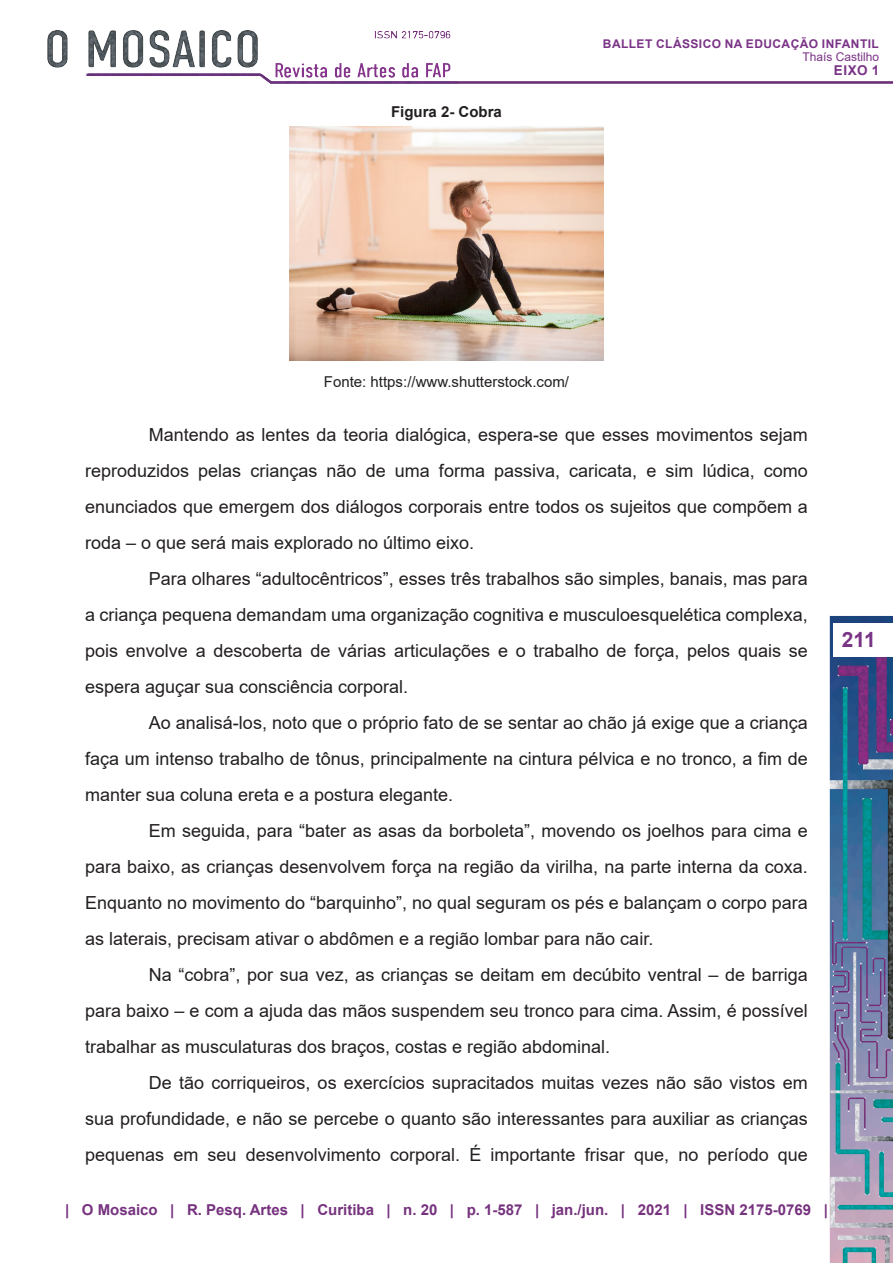
<style>
.page{position:relative;width:893px;height:1263px;background:#fff}
.page>*{position:absolute;margin:0;border:0;box-sizing:border-box;transform-origin:0 0}
.t1{font:700 21px "Arial";color:#7a3485}
.Corpo{font:18px/36px "Arial";color:#231f20;text-align:justify}
.t2{font:700 15px "Arial";color:#76327e}
.figura_-_Fonte{font:15px "Arial";color:#231f20}
.figura{font:700 15px "Arial";color:#231f20}
.t3{font:700 13.5px "Arial";color:#7a3386}
.t4{font:700 12px "Arial";letter-spacing:.035em;color:#7a3386}
.t5{font:12px "Arial";color:#7a3386}
</style>
<div class="page">
<img style="left:47px;top:30px;width:846px;height:1233px">
<div style="left:833px;top:623px;width:60px;height:34px;background:#fff"></div>
<img style="left:290px;top:126px;width:313px;height:234px">
<p class="figura" style="left:391px;top:101px;width:112px">Figura 2- Cobra</p>
<p class="t4" style="left:603px;top:35px;width:277px">BALLET CLÁSSICO NA EDUCAÇÃO INFANTIL</p>
<p class="t5" style="left:802px;top:49px;width:78px">Thaís Castilho</p>
<p class="t3" style="left:834px;top:60px;width:47px">Eixo 1</p>
<p class="figura_-_Fonte" style="left:324px;top:372px;width:247px">Fonte: https://www.shutterstock.com/</p>
<p class="Corpo" style="left:85px;top:417px;width:724px;text-indent:64px">Mantendo as lentes da teoria dialógica, espera-se que esses movimentos sejam reproduzidos pelas crianças não de uma forma passiva, caricata, e sim lúdica, como enunciados que emergem dos diálogos corporais entre todos os sujeitos que compõem a roda – o que será mais explorado no último eixo.</p>
<p class="Corpo" style="left:85px;top:561px;width:724px;text-indent:64px">Para olhares “adultocêntricos”, esses três trabalhos são simples, banais, mas para a criança pequena demandam uma organização cognitiva e musculoesquelética complexa, pois envolve a descoberta de várias articulações e o trabalho de força, pelos quais se espera aguçar sua consciência corporal.</p>
<p class="Corpo" style="left:85px;top:705px;width:724px;text-indent:64px">Ao analisá-los, noto que o próprio fato de se sentar ao chão já exige que a criança faça um intenso trabalho de tônus, principalmente na cintura pélvica e no tronco, a fim de manter sua coluna ereta e a postura elegante.</p>
<p class="Corpo" style="left:85px;top:813px;width:724px;text-indent:64px">Em seguida, para “bater as asas da borboleta”, movendo os joelhos para cima e para baixo, as crianças desenvolvem força na região da virilha, na parte interna da coxa.<br>Enquanto no movimento do “barquinho”, no qual seguram os pés e balançam o corpo para as laterais, precisam ativar o abdômen e a região lombar para não cair.</p>
<p class="Corpo" style="left:85px;top:957px;width:724px;text-indent:64px">Na “cobra”, por sua vez, as crianças se deitam em decúbito ventral – de barriga para baixo – e com a ajuda das mãos suspendem seu tronco para cima. Assim, é possível trabalhar as musculaturas dos braços, costas e região abdominal.</p>
<p class="Corpo" style="left:85px;top:1065px;width:724px;text-indent:64px">De tão corriqueiros, os exercícios supracitados muitas vezes não são vistos em sua profundidade, e não se percebe o quanto são interessantes para auxiliar as crianças pequenas em seu desenvolvimento corporal. É importante frisar que, no período que</p>
<p class="t2" style="left:65px;top:1199px;width:764px">| O Mosaico | R. Pesq. Artes | Curitiba | n. 20 | p. 1-587 | jan./jun. | 2021 | ISSN 2175-0769 |</p>
<p class="t1" style="left:842px;top:625px;width:35px">211</p>
</div>
